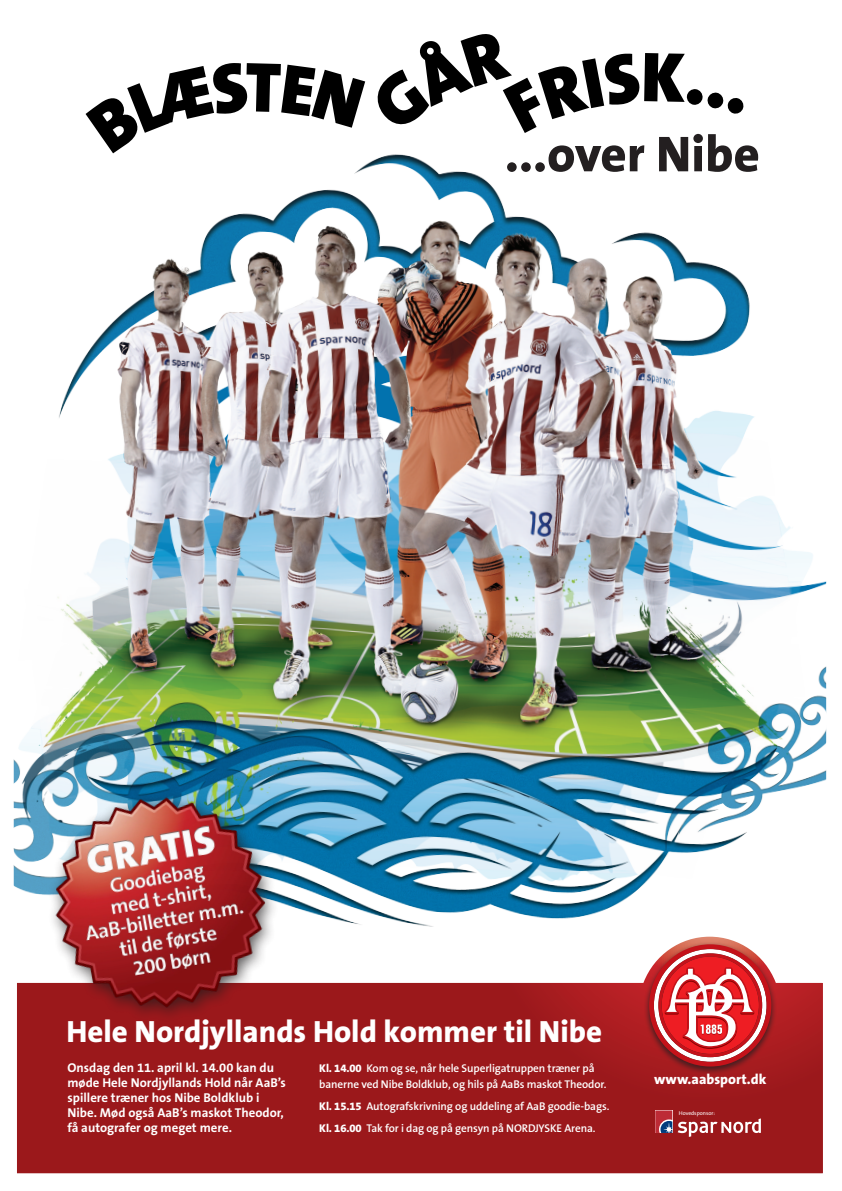
<style>
.page{position:relative;width:842px;height:1191px;background:#fff}
.page>*{position:absolute;margin:0;border:0;box-sizing:border-box;transform-origin:0 0}
.t1{font:800 50.9px "The Sans B8";color:#231f20}
.t2{font:800 30.9px "The Sans B8";color:#fff}
.t3{font:800 14.2px "The Sans B8";color:#fff}
.t4{font:700 12.9px/15px "The Sans B7";color:#fff}
.t5{font:600 11.3px/16.1px "The Sans B6";letter-spacing:-.01em;color:#fff}
.t6{font:5.6px "The Sans B5 Plain";color:#fff}
.s1{font-family:"The Sans B8";font-weight:800}
</style>
<div class="page">
<img style="left:14px;top:81px;width:812px;height:846px">
<svg style="left:17px;top:936px;width:806px;height:238px;background:#aa393b"></svg>
<div style="left:644px;top:942px;width:132px;height:132px;background:#231f20;opacity:.75"></div>
<svg style="left:649px;top:944px;width:122px;height:122px"></svg>
<svg style="left:655px;top:1110px;width:17px;height:23px"></svg>
<svg style="left:678px;top:1118px;width:83px;height:19px"></svg>
<img style="left:28px;top:769px;width:276px;height:283px">
<svg style="left:86px;top:63px;width:279px;height:90px"></svg>
<svg style="left:374px;top:34px;width:370px;height:99px"></svg>
<p class="t1" style="left:505px;top:127px;width:257px">...over Nibe</p>
<p class="t2" style="left:66px;top:1014px;width:537px">Hele Nordjyllands Hold kommer til Nibe</p>
<p class="t4" style="left:68px;top:1060px;width:220px">Onsdag den 11. april kl. 14.00 kan du møde Hele Nordjyllands Hold når AaB’s spillere træner hos Nibe Boldklub i Nibe. Mød også AaB’s maskot Theodor, få autografer og meget mere.</p>
<p class="t5" style="left:319px;top:1060px;width:289px"><span class="s1">Kl. 14.00</span> Kom og se, når hele Superligatruppen træner på banerne ved Nibe Boldklub, og hils på AaBs maskot Theodor.</p>
<p class="t5" style="left:319px;top:1098px;width:292px"><span class="s1">Kl. 15.15</span> Autografskrivning og uddeling af AaB goodie-bags.</p>
<p class="t5" style="left:319px;top:1121px;width:278px"><span class="s1">Kl. 16.00</span> Tak for i dag og på gensyn på NORDJYSKE Arena.</p>
<p class="t3" style="left:654px;top:1072px;width:114px">www.aabsport.dk</p>
<p class="t6" style="left:679px;top:1109px;width:38px">Hovedsponsor:</p>
</div>
